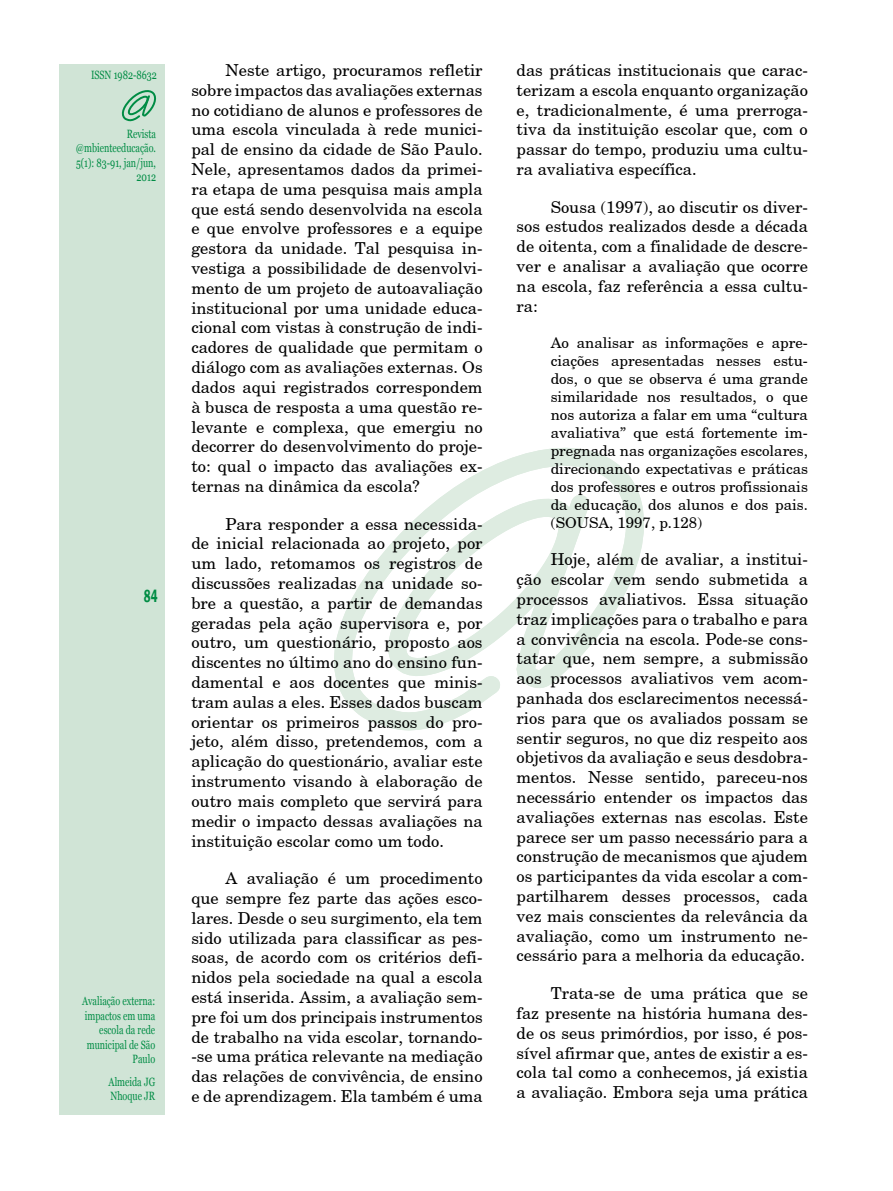
<style>
.page{position:relative;width:893px;height:1191px;background:#fff}
.page>*{position:absolute;margin:0;border:0;box-sizing:border-box;transform-origin:0 0}
.t1{font:600 condensed 18px "Franklin Gothic";color:#008c44;scale:.75 1}
.t2{font:16.5px/19.8px "New Century Schoolbook";color:#000;text-align:justify}
.t3{font:15px/18px "New Century Schoolbook";color:#000;text-align:justify}
.t4{font:12px/14.4px "Georgia";color:#008c44;text-align:right;scale:.75 1}
.s1{font-style:inherit}
</style>
<div class="page">
<div style="left:60px;top:64px;width:105px;height:1050px;background:#d0e4d6"></div>
<svg style="left:334px;top:447px;width:310px;height:284px"></svg>
<svg style="left:121px;top:90px;width:35px;height:32px"></svg>
<p class="t4" style="left:91px;top:68px;width:89px">ISSN 1982-8632</p>
<p class="t4" style="left:76px;top:127px;width:109px">Revista @mbienteeducação.<br>5(1): 83-91, jan/jun,<br>2012</p>
<p class="t1" style="left:144px;top:583px;width:20px">84</p>
<p class="t4" style="left:82px;top:994px;width:99px">Avaliação externa: impactos em uma escola da rede municipal de São<br>Paulo</p>
<p class="t4" style="left:109px;top:1075px;width:64px;text-align:left">Almeida JG<br>Nhoque JR</p>
<p class="t2" style="left:191px;top:60px;width:293px;text-indent:34px">Neste artigo, procuramos refletir sobre impactos das avaliações externas no cotidiano de alunos e professores de uma escola vinculada à rede munici&shy;pal de ensino da cidade de São Paulo.<br>Nele, apresentamos dados da primei&shy;ra etapa de uma pesquisa mais ampla que está sendo desenvolvida na escola e que envolve professores e a equipe gestora da unidade. Tal pesquisa in&shy;vestiga a possibilidade de desenvolvi&shy;mento de um projeto de autoavaliação institucional por uma unidade educa&shy;cional com vistas à construção de indi&shy;cadores de qualidade que permitam o diálogo com as avaliações externas. Os dados aqui registrados correspondem à busca de resposta a uma questão re&shy;levante e complexa, que emergiu no decorrer do desenvolvimento do proje&shy;to: qual o impacto das avaliações ex&shy;ternas na dinâmica da escola?</p>
<p class="t2" style="left:191px;top:513px;width:293px;text-indent:34px">Para responder a essa necessida&shy;de inicial relacionada ao projeto, por um lado, retomamos os registros de discussões realizadas na unidade so&shy;bre a questão, a partir de demandas geradas pela ação supervisora e, por outro, um questionário, proposto aos discentes no último ano do ensino fun&shy;damental e aos docentes que minis&shy;tram aulas a eles. Esses dados buscam orientar os primeiros passos do pro&shy;jeto, além disso, pretendemos, com a aplicação do questionário, avaliar este instrumento visando à elaboração de outro mais completo que servirá para medir o impacto dessas avaliações na instituição escolar como um todo.</p>
<p class="t2" style="left:191px;top:868px;width:293px;text-indent:34px">A avaliação é um procedimento que sempre fez parte das ações esco&shy;lares. Desde o seu surgimento, ela tem sido utilizada para classificar as pes&shy;soas, de acordo com os critérios defi&shy;nidos pela sociedade na qual a escola está inserida. Assim, a avaliação sem&shy;pre foi um dos principais instrumentos de trabalho na vida escolar, tornando--se uma prática relevante na mediação das relações de convivência, de ensino e de aprendizagem. Ela também é uma</p>
<p class="t2" style="left:517px;top:60px;width:293px">das práticas institucionais que carac&shy;terizam a escola enquanto organização e, tradicionalmente, é uma prerroga&shy;tiva da instituição escolar que, com o passar do tempo, produziu uma cultu&shy;ra avaliativa específica.</p>
<p class="t2" style="left:517px;top:196px;width:293px;text-indent:34px">Sousa <span class="s1">(1997</span>), ao discutir os diver&shy;sos estudos realizados desde a década de oitenta, com a finalidade de descre&shy;ver e analisar a avaliação que ocorre na escola, faz referência a essa cultu&shy;ra:</p>
<p class="t3" style="left:551px;top:333px;width:259px">Ao analisar as informações e apre&shy;ciações apresentadas nesses estu&shy;dos, o que se observa é uma grande similaridade nos resultados, o que nos autoriza a falar em uma “cultura avaliativa” que está fortemente im&shy;pregnada nas organizações escolares, direcionando expectativas e práticas dos professores e outros profissionais da educação, dos alunos e dos pais. (SOUSA, 1997, p.128)</p>
<p class="t2" style="left:517px;top:549px;width:293px;text-indent:34px">Hoje, além de avaliar, a institui&shy;ção escolar vem sendo submetida a processos avaliativos. Essa situação traz implicações para o trabalho e para a convivência na escola. Pode-se cons&shy;tatar que, nem sempre, a submissão aos processos avaliativos vem acom&shy;panhada dos esclarecimentos necessá&shy;rios para que os avaliados possam se sentir seguros, no que diz respeito aos objetivos da avaliação e seus desdobra&shy;mentos. Nesse sentido, pareceu-nos necessário entender os impactos das avaliações externas nas escolas. Este parece ser um passo necessário para a construção de mecanismos que ajudem os participantes da vida escolar a com&shy;partilharem desses processos, cada vez mais conscientes da relevância da avaliação, como um instrumento ne&shy;cessário para a melhoria da educação.</p>
<p class="t2" style="left:517px;top:983px;width:293px;text-indent:34px">Trata-se de uma prática que se faz presente na história humana des&shy;de os seus primórdios, por isso, é pos&shy;sível afirmar que, antes de existir a es&shy;cola tal como a conhecemos, já existia a avaliação. Embora seja uma prática</p>
</div>
